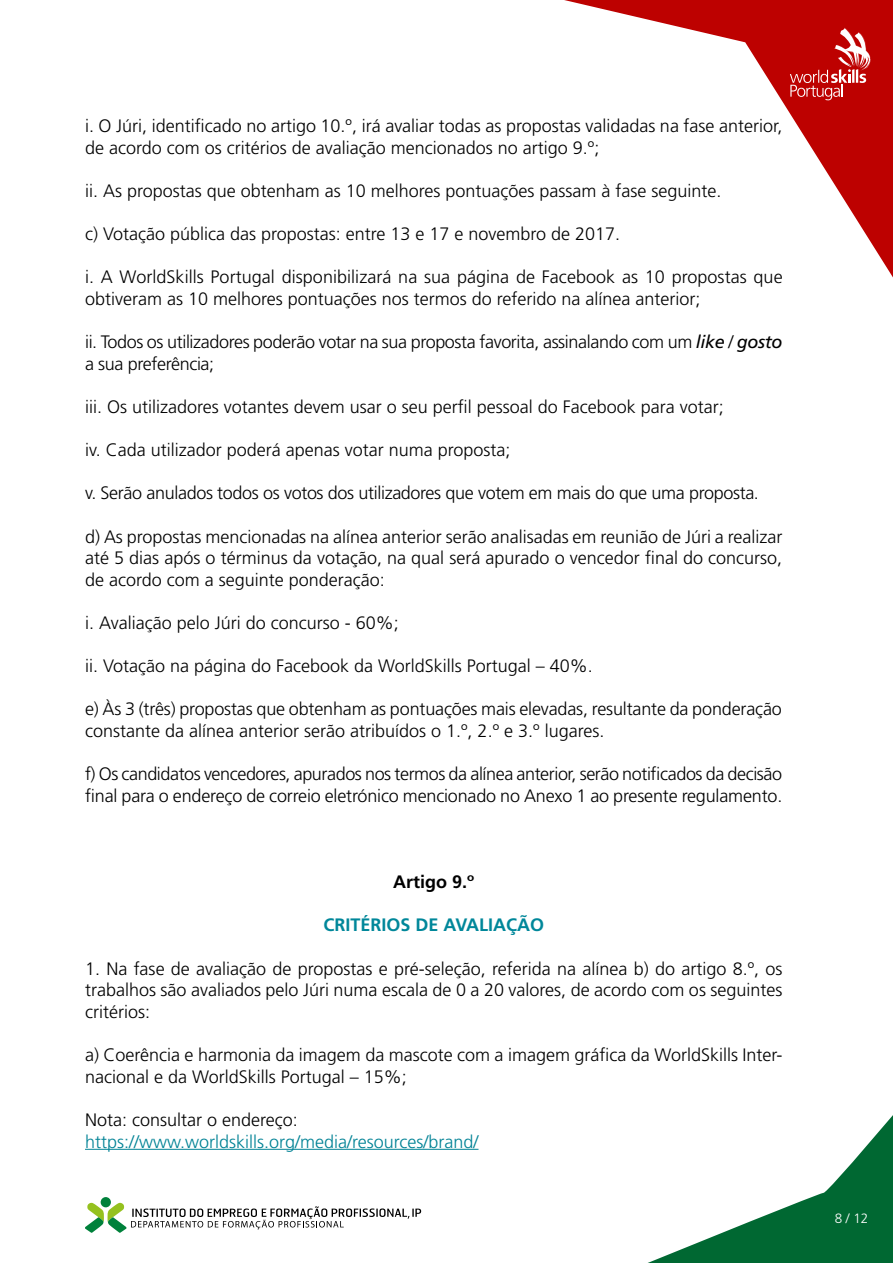
<style>
.page{position:relative;width:893px;height:1263px;background:#fff}
.page>*{position:absolute;margin:0;border:0;box-sizing:border-box;transform-origin:0 0}
.t1{font:300 18px/21.6px "Frutiger LT Std";color:#000}
.t2{font:300 18px/21.6px "Frutiger LT Std";letter-spacing:-.02em;color:#000}
.t3{font:300 18px/21.6px "Frutiger LT Std";letter-spacing:-.025em;color:#000}
.t4{font:300 18px "Frutiger LT Std";color:#008295}
.t5{font:700 18px "Frutiger LT Std";color:#00879a}
.t6{font:700 18px "Frutiger LT Std";color:#000}
.t7{font:300 13.5px "Frutiger LT Std";color:#fff}
.s1{font-weight:400;font-style:italic}
</style>
<div class="page">
<svg style="left:648px;top:1115px;width:245px;height:148px"></svg>
<svg style="left:564px;top:0;width:329px;height:278px"></svg>
<svg style="left:790px;top:28px;width:82px;height:72px;background:#c82e2e"></svg>
<div style="left:101px;top:1197px;width:10px;height:10px;background:#00813b;border-radius:50%"></div>
<svg style="left:85px;top:1203px;width:336px;height:30px"></svg>
<hr style="left:85px;top:1149px;width:393px;height:1px;background:#008295">
<p class="t1" style="left:85px;top:115px;width:699px">i. O Júri, identificado no artigo 10.º, irá avaliar todas as propostas validadas na fase anterior, de acordo com os critérios de avaliação mencionados no artigo 9.º;</p>
<p class="t1" style="left:85px;top:180px;width:638px">ii. As propostas que obtenham as 10 melhores pontuações passam à fase seguinte.</p>
<p class="t1" style="left:85px;top:223px;width:537px">c) Votação pública das propostas: entre 13 e 17 e novembro de 2017.</p>
<p class="t1" style="left:85px;top:267px;width:699px">i. A WorldSkills Portugal disponibilizará na sua página de Facebook as 10 propostas que obtiveram as 10 melhores pontuações nos termos do referido na alínea anterior;</p>
<p class="t2" style="left:85px;top:331px;width:699px">ii. Todos os utilizadores poderão votar na sua proposta favorita, assinalando com um <span class="s1">like</span> / <span class="s1">gosto </span>a sua preferência;</p>
<p class="t1" style="left:85px;top:396px;width:640px">iii. Os utilizadores votantes devem usar o seu perfil pessoal do Facebook para votar;</p>
<p class="t1" style="left:85px;top:439px;width:427px">iv. Cada utilizador poderá apenas votar numa proposta;</p>
<p class="t2" style="left:85px;top:483px;width:675px">v. Serão anulados todos os votos dos utilizadores que votem em mais do que uma proposta.</p>
<p class="t1" style="left:85px;top:526px;width:699px;text-align:justify">d) As propostas mencionadas na alínea anterior serão analisadas em reunião de Júri a realizar até 5 dias após o términus da votação, na qual será apurado o vencedor final do concurso, de acordo com a seguinte ponderação:</p>
<p class="t1" style="left:85px;top:612px;width:315px">i. Avaliação pelo Júri do concurso - 60%;</p>
<p class="t1" style="left:85px;top:655px;width:509px">ii. Votação na página do Facebook da WorldSkills Portugal – 40%.</p>
<p class="t1" style="left:85px;top:699px;width:698px">e) Às 3 (três) propostas que obtenham as pontuações mais elevadas, resultante da ponderação constante da alínea anterior serão atribuídos o 1.º, 2.º e 3.º lugares.</p>
<p class="t3" style="left:85px;top:763px;width:699px">f) Os candidatos vencedores, apurados nos termos da alínea anterior, serão notificados da decisão final para o endereço de correio eletrónico mencionado no Anexo 1 ao presente regulamento.</p>
<p class="t6" style="left:393px;top:871px;width:83px">Artigo 9.º</p>
<p class="t5" style="left:323px;top:915px;width:222px">CRITÉRIOS DE AVALIAÇÃO</p>
<p class="t1" style="left:85px;top:958px;width:699px;text-align:justify">1. Na fase de avaliação de propostas e pré-seleção, referida na alínea b) do artigo 8.º, os trabalhos são avaliados pelo Júri numa escala de 0 a 20 valores, de acordo com os seguintes critérios:</p>
<p class="t1" style="left:85px;top:1044px;width:699px">a) Coerência e harmonia da imagem da mascote com a imagem gráfica da WorldSkills Inter&shy;nacional e da WorldSkills Portugal – 15%;</p>
<p class="t1" style="left:85px;top:1109px;width:214px">Nota: consultar o endereço:</p>
<p class="t4" style="left:85px;top:1131px;width:395px">https://www.worldskills.org/media/resources/brand/</p>
<p class="t7" style="left:835px;top:1211px;width:35px">8 / 12</p>
</div>
